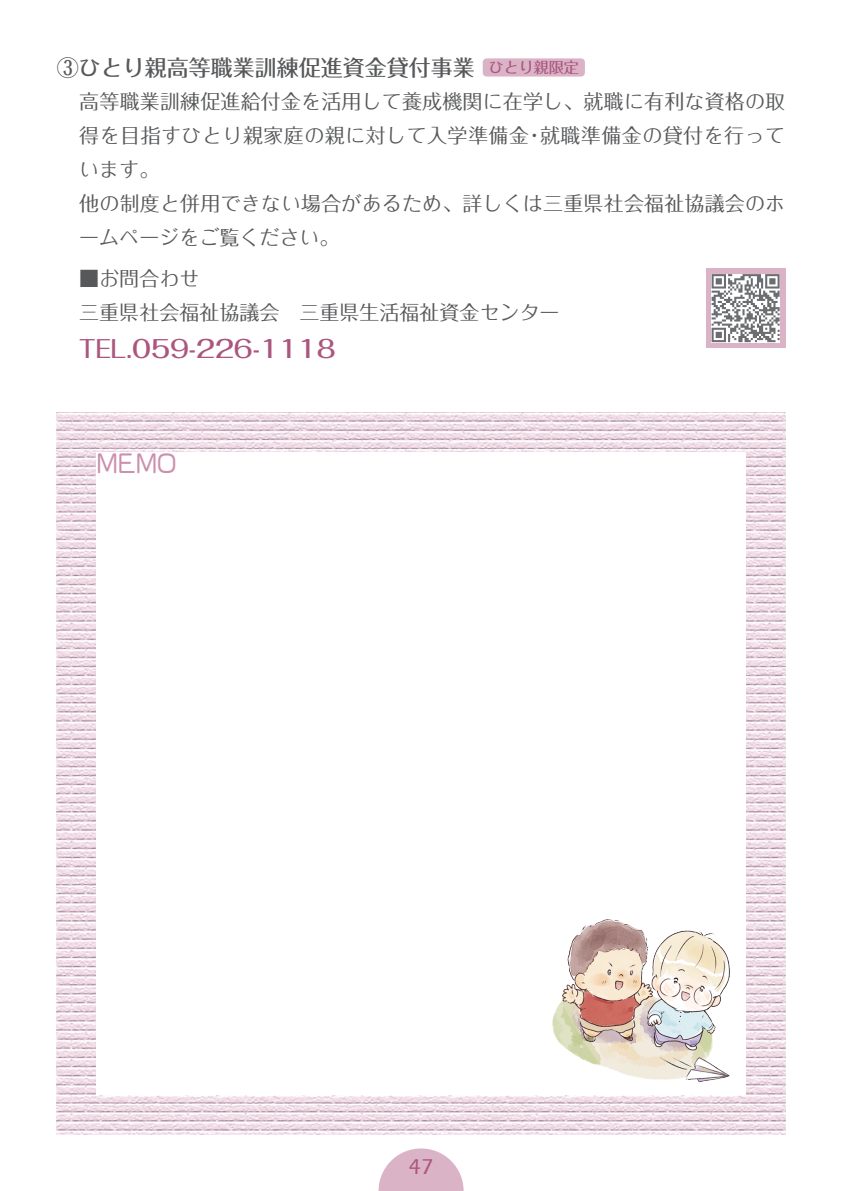
<style>
.page{position:relative;width:842px;height:1191px;background:#fff}
.page>*{position:absolute;margin:0;border:0;box-sizing:border-box;transform-origin:0 0}
.t1{font:500 24px "Folk Pro";color:#ab567f}
.t2{font:24px "VDL Mega Maru Regular";color:#cb90ac}
.t3{font:500 22px "Folk Pro";color:#57585a}
.t4{font:500 22px "Eras ITC";color:#ab567f}
.t5{font:20px/34px "Folk Pro";letter-spacing:.01em;color:#57585a}
.t6{font:500 15px "Folk Pro";color:#ab567f}
</style>
<div class="page">
<img style="left:56px;top:340px;width:730px;height:851px">
<div style="left:96px;top:452px;width:650px;height:642px;background:#fff"></div>
<div style="left:483px;top:58px;width:102px;height:19px;background:#dab4c6;border-radius:4px"></div>
<div style="left:706px;top:268px;width:79px;height:80px;background:#dab4c6"></div>
<svg style="left:711px;top:274px;width:69px;height:68px;background:#b4b5b6"></svg>
<img style="left:552px;top:919px;width:178px;height:163px">
<p class="t3" style="left:57px;top:49px;width:420px">③ひとり親高等職業訓練促進資金貸付事業</p>
<p class="t5" style="left:79px;top:82px;width:707px">高等職業訓練促進給付金を活用して養成機関に在学し、就職に有利な資格の取得を目指すひとり親家庭の親に対して入学準備金・就職準備金の貸付を行っています。<br>他の制度と併用できない場合があるため、詳しくは三重県社会福祉協議会のホームページをご覧ください。</p>
<p class="t5" style="left:79px;top:259px;width:502px">■お問合わせ<br>三重県社会福祉協議会　三重県生活福祉資金センター　</p>
<p class="t1" style="left:79px;top:328px;width:258px">TEL.059-226-1118</p>
<p class="t6" style="left:489px;top:55px;width:91px">ひとり親限定</p>
<p class="t2" style="left:96px;top:446px;width:82px">MEMO</p>
<p class="t4" style="left:408px;top:1154px;width:27px">47</p>
</div>
